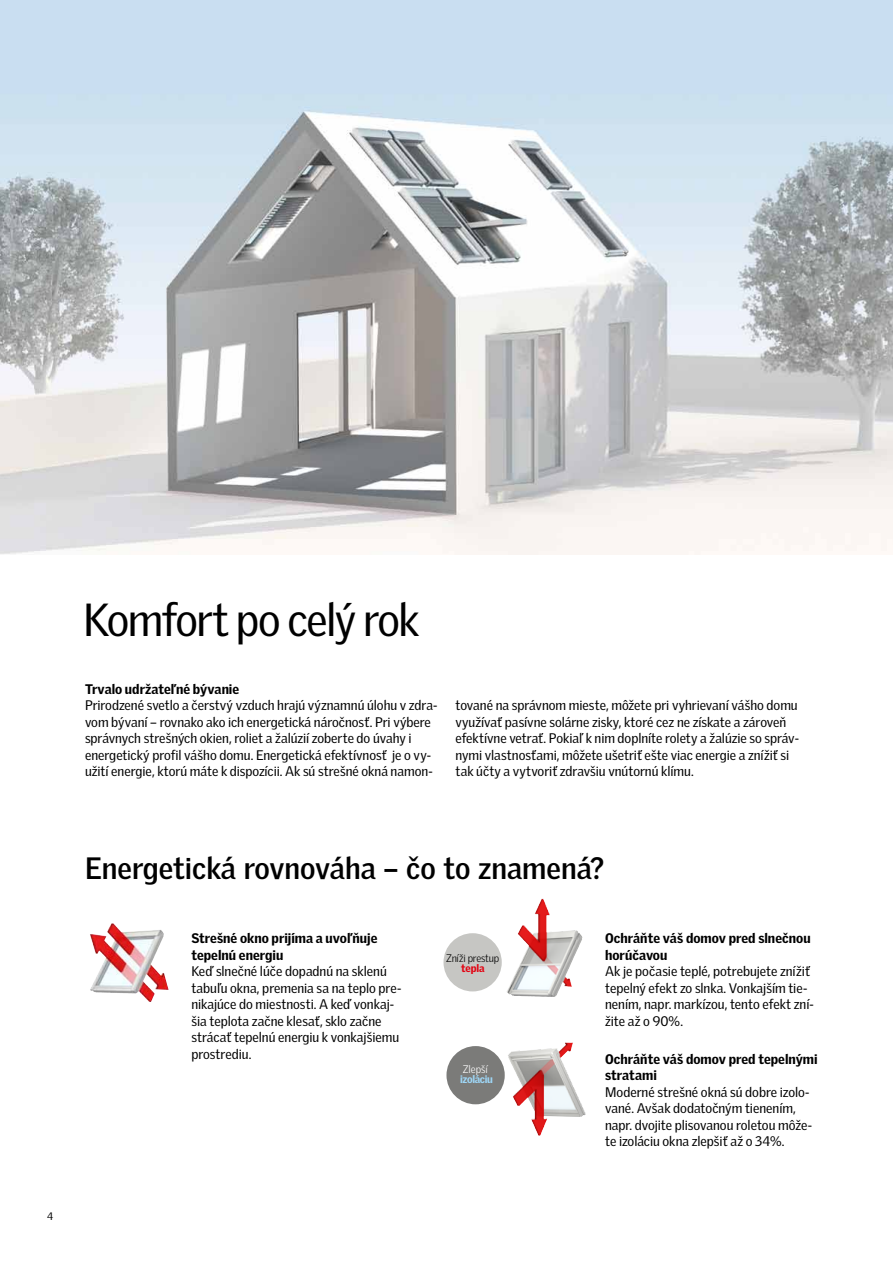
<style>
.page{position:relative;width:893px;height:1263px;background:#fff}
.page>*{position:absolute;margin:0;border:0;box-sizing:border-box;transform-origin:0 0}
.t1{font:45px "Velux Gothic";color:#000}
.t2{font:700 30px "Velux Gothic";color:#000}
.t3{font:13.5px/16.5px "Velux Gothic";letter-spacing:-.005em;color:#000}
.t4{font:900 13.5px/16.5px "Velux Gothic";color:#000}
.t5{font:300 10.65px "Velux Gothic";letter-spacing:-.02em;color:#000}
.t6{font:900 10.65px "Velux Gothic";letter-spacing:-.035em;color:#9ed6f6}
.t7{font:300 10.65px "Velux Gothic";color:#fff}
.t8{font:900 10.65px "Velux Gothic";letter-spacing:-.005em;color:#e3000f}
.t9{font:10.5px "Velux Gothic";color:#000}
</style>
<div class="page">
<img style="left:507px;top:898px;width:76px;height:99px">
<img style="left:508px;top:1042px;width:78px;height:93px">
<img style="left:90px;top:923px;width:65px;height:79px">
<div style="left:443px;top:933px;width:59px;height:58px;background:#c6c6c3;border-radius:50%"></div>
<div style="left:446px;top:1046px;width:59px;height:58px;background:#7b7b79;border-radius:50%"></div>
<img style="left:0;top:0;width:893px;height:555px">
<p class="t9" style="left:47px;top:1210px;width:8px">4</p>
<h1 class="t1" style="left:83px;top:593px;width:338px">Komfort po celý rok</h1>
<p class="t4" style="left:85px;top:681px;width:156px">Trvalo udržateľné bývanie</p>
<p class="t3" style="left:85px;top:697px;width:354px">Prirodzené svetlo a čerstvý vzduch hrajú významnú úlohu v zdra&shy;vom bývaní – rovnako ako ich energetická náročnosť. Pri výbere správnych strešných okien, roliet a žalúzií zoberte do úvahy i energetický profil vášho domu. Energetická efektívnosť je o vy&shy;užití energie, ktorú máte k dispozícii. Ak sú strešné okná namon-</p>
<p class="t3" style="left:455px;top:697px;width:345px">tované na správnom mieste, môžete pri vyhrievaní vášho domu využívať pasívne solárne zisky, ktoré cez ne získate a zároveň efektívne vetrať. Pokiaľ k nim doplníte rolety a žalúzie so správ&shy;nymi vlastnosťami, môžete ušetriť ešte viac energie a znížiť si tak účty a vytvoriť zdravšiu vnútornú klímu.</p>
<h2 class="t2" style="left:85px;top:850px;width:521px">Energetická rovnováha – čo to znamená?</h2>
<p class="t4" style="left:191px;top:930px;width:188px">Strešné okno prijíma a uvoľňuje tepelnú energiu</p>
<p class="t3" style="left:191px;top:963px;width:211px">Keď slnečné lúče dopadnú na sklenú tabuľu okna, premenia sa na teplo pre&shy;nikajúce do miestnosti. A keď vonkaj&shy;šia teplota začne klesať, sklo začne strácať tepelnú energiu k vonkajšiemu prostrediu.</p>
<p class="t5" style="left:446px;top:951px;width:55px">Zníži prestup</p>
<p class="t8" style="left:461px;top:961px;width:25px">tepla</p>
<p class="t7" style="left:463px;top:1062px;width:27px">Zlepší</p>
<p class="t6" style="left:460px;top:1072px;width:34px">izoláciu</p>
<p class="t4" style="left:605px;top:930px;width:207px">Ochráňte váš domov pred slnečnou horúčavou</p>
<p class="t3" style="left:605px;top:963px;width:210px">Ak je počasie teplé, potrebujete znížiť tepelný efekt zo slnka. Vonkajším tie&shy;nením, napr. markízou, tento efekt zní&shy;žite až o 90%.</p>
<p class="t4" style="left:605px;top:1051px;width:214px">Ochráňte váš domov pred tepelnými stratami</p>
<p class="t3" style="left:605px;top:1084px;width:208px">Moderné strešné okná sú dobre izolo&shy;vané. Avšak dodatočným tienením, napr. dvojite plisovanou roletou môže&shy;te izoláciu okna zlepšiť až o 34%.</p>
</div>
